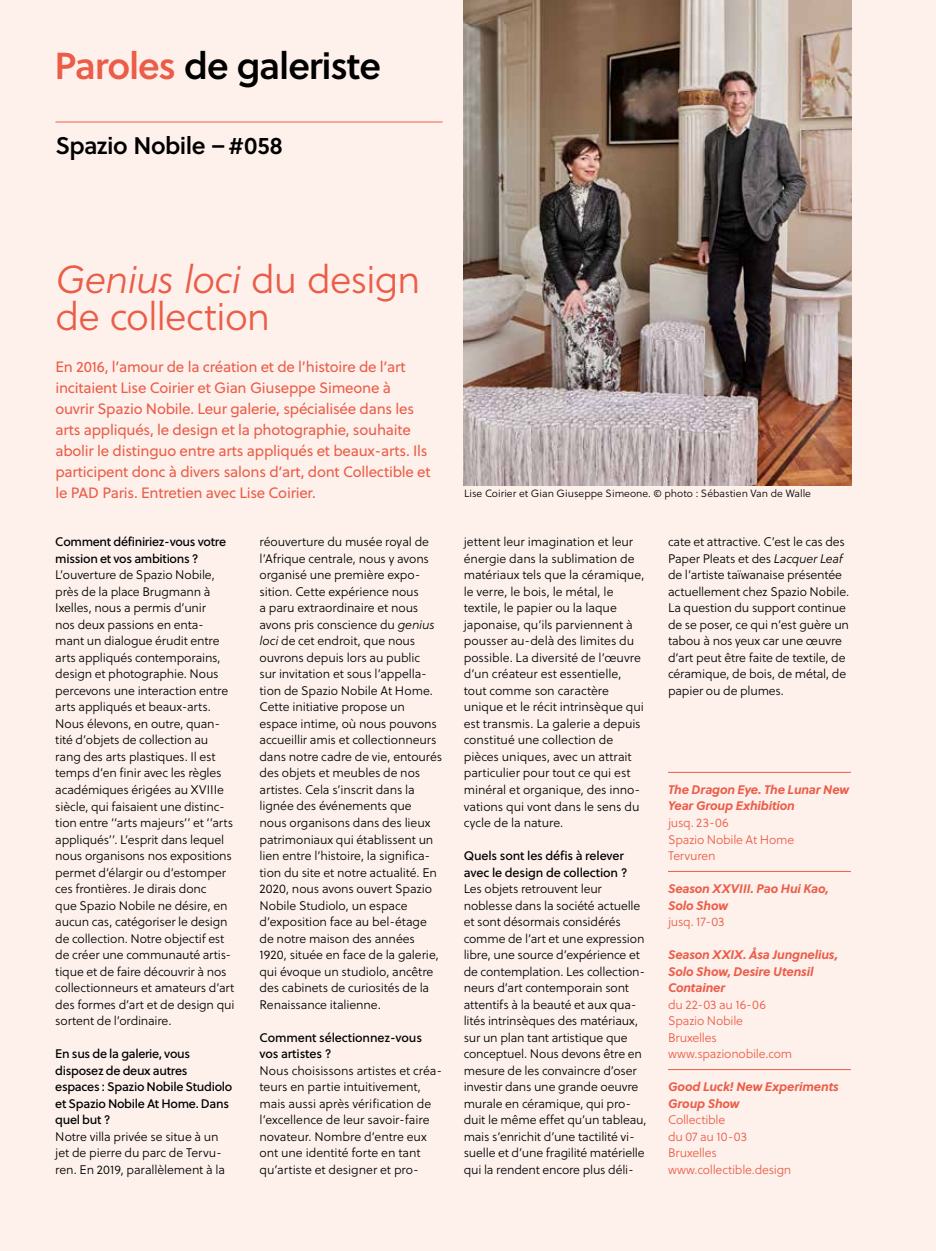
<style>
.page{position:relative;width:936px;height:1251px;background:#fff}
.page>*{position:absolute;margin:0;border:0;box-sizing:border-box;transform-origin:0 0}
.t1{font:39px/37.5px "Soleil Lt";letter-spacing:-.025em;color:#eb5d48}
.t2{font:37.5px "Soleil Sb";letter-spacing:-.03em;color:#000}
.t3{font:24px "Soleil Sb";letter-spacing:-.025em;color:#000}
.t4{font:15px/21px "Soleil";letter-spacing:-.015em;color:#eb5d48}
.t5{font:12.45px/16.5px "Soleil Lt";letter-spacing:-.01em;color:#000}
.t6{font:12.45px/16.5px "Soleil Bk";letter-spacing:-.025em;color:#000}
.t7{font:italic 700 12.45px/16.5px "Soleil";letter-spacing:-.015em;color:#eb5d48}
.t8{font:12.45px/16.5px "Soleil Lt";letter-spacing:-.015em;color:#eb5d48}
.t9{font:10.5px "Soleil Lt";color:#000}
.s1{color:#eb5d48}
.s2{font-style:italic}
</style>
<div class="page">
<div style="left:0;top:0;width:935px;height:1250px;background:#fef1ec"></div>
<hr style="left:55px;top:122px;width:387px;height:1px;background:#eb5d48">
<img style="left:463px;top:0;width:388px;height:485px">
<hr style="left:668px;top:771px;width:182px;height:1px;background:#eb5d48">
<hr style="left:668px;top:870px;width:182px;height:1px;background:#eb5d48">
<hr style="left:668px;top:1068px;width:182px;height:1px;background:#eb5d48">
<h2 class="t2" style="left:54px;top:37px;width:328px"><span class="s1">Paroles</span> de galeriste</h2>
<h3 class="t3" style="left:55px;top:127px;width:229px">Spazio Nobile –#058</h3>
<h1 class="t1" style="left:55px;top:260px;width:367px"><span class="s2">Genius loci</span> du design de collection</h1>
<p class="t4" style="left:55px;top:356px;width:376px">En 2016, l’amour de la création et de l’histoire de l’art incitaient Lise Coirier et Gian Giuseppe Simeone à ouvrir Spazio Nobile. Leur galerie, spécialisée dans les arts appliqués, le design et la photographie, souhaite abolir le distinguo entre arts appliqués et beaux-arts. Ils participent donc à divers salons d’art, dont Collectible et le PAD Paris. Entretien avec Lise Coirier.</p>
<p class="t6" style="left:55px;top:533px;width:172px">Comment définiriez-vous votre mission et vos ambitions ?</p>
<p class="t5" style="left:55px;top:566px;width:181px">L’ouverture de Spazio Nobile, près de la place Brugmann à<br>Ixelles, nous a permis d’unir<br>nos deux passions en enta&shy;mant un dialogue érudit entre arts appliqués contemporains, design et photographie. Nous percevons une interaction entre arts appliqués et beaux-arts.<br>Nous élevons, en outre, quan&shy;tité d’objets de collection au rang des arts plastiques. Il est temps d’en finir avec les règles académiques érigées au XVIIIe siècle, qui faisaient une distinc&shy;tion entre ‘‘arts majeurs’’ et ‘‘arts appliqués’’. L’esprit dans lequel nous organisons nos expositions permet d’élargir ou d’estomper ces frontières. Je dirais donc<br>que Spazio Nobile ne désire, en aucun cas, catégoriser le design de collection. Notre objectif est de créer une communauté artis&shy;tique et de faire découvrir à nos collectionneurs et amateurs d’art des formes d’art et de design qui sortent de l’ordinaire.</p>
<p class="t6" style="left:55px;top:1044px;width:178px">En sus de la galerie, vous disposez de deux autres espaces : Spazio Nobile Studiolo et Spazio Nobile At Home. Dans quel but ?</p>
<p class="t5" style="left:55px;top:1127px;width:171px">Notre villa privée se situe à un jet de pierre du parc de Tervu&shy;ren. En 2019, parallèlement à la</p>
<p class="t5" style="left:259px;top:533px;width:184px">réouverture du musée royal de l’Afrique centrale, nous y avons organisé une première expo&shy;sition. Cette expérience nous<br>a paru extraordinaire et nous avons pris conscience du <span class="s2">genius loci</span> de cet endroit, que nous ouvrons depuis lors au public<br>sur invitation et sous l’appella&shy;tion de Spazio Nobile At Home.<br>Cette initiative propose un espace intime, où nous pouvons accueillir amis et collectionneurs dans notre cadre de vie, entourés des objets et meubles de nos artistes. Cela s’inscrit dans la lignée des événements que<br>nous organisons dans des lieux patrimoniaux qui établissent un lien entre l’histoire, la significa&shy;tion du site et notre actualité. En<br>2020, nous avons ouvert Spazio<br>Nobile Studiolo, un espace d’exposition face au bel-étage de notre maison des années<br>1920, située en face de la galerie, qui évoque un studiolo, ancêtre des cabinets de curiosités de la<br>Renaissance italienne.</p>
<p class="t6" style="left:259px;top:1028px;width:164px">Comment sélectionnez-vous vos artistes ?</p>
<p class="t5" style="left:259px;top:1061px;width:184px">Nous choisissons artistes et créa&shy;teurs en partie intuitivement, mais aussi après vérification de l’excellence de leur savoir-faire novateur. Nombre d’entre eux ont une identité forte en tant qu’artiste et designer et pro-</p>
<p class="t9" style="left:464px;top:486px;width:348px">Lise Coirier et Gian Giuseppe Simeone. © photo : Sébastien Van de Walle</p>
<p class="t5" style="left:463px;top:533px;width:182px">jettent leur imagination et leur énergie dans la sublimation de matériaux tels que la céramique, le verre, le bois, le métal, le textile, le papier ou la laque japonaise, qu’ils parviennent à pousser au-delà des limites du possible. La diversité de l’œuvre d’un créateur est essentielle, tout comme son caractère unique et le récit intrinsèque qui est transmis. La galerie a depuis constitué une collection de pièces uniques, avec un attrait particulier pour tout ce qui est minéral et organique, des inno&shy;vations qui vont dans le sens du cycle de la nature.</p>
<p class="t6" style="left:463px;top:846px;width:165px">Quels sont les défis à relever avec le design de collection ?</p>
<p class="t5" style="left:463px;top:880px;width:184px">Les objets retrouvent leur noblesse dans la société actuelle et sont désormais considérés comme de l’art et une expression libre, une source d’expérience et de contemplation. Les collection&shy;neurs d’art contemporain sont attentifs à la beauté et aux qua&shy;lités intrinsèques des matériaux, sur un plan tant artistique que conceptuel. Nous devons être en mesure de les convaincre d’oser investir dans une grande oeuvre murale en céramique, qui pro&shy;duit le même effet qu’un tableau, mais s’enrichit d’une tactilité vi&shy;suelle et d’une fragilité matérielle qui la rendent encore plus déli-</p>
<p class="t5" style="left:668px;top:533px;width:183px">cate et attractive. C’est le cas des<br>Paper Pleats et des <span class="s2">Lacquer Leaf </span>de l’artiste taïwanaise présentée actuellement chez Spazio Nobile.<br>La question du support continue de se poser, ce qui n’est guère un tabou à nos yeux car une œuvre d’art peut être faite de textile, de céramique, de bois, de métal, de papier ou de plumes.</p>
<p class="t7" style="left:668px;top:780px;width:183px">The Dragon Eye. The Lunar New<br>Year Group Exhibition</p>
<p class="t8" style="left:668px;top:814px;width:128px">jusq. 23-06<br>Spazio Nobile At Home<br>Tervuren</p>
<p class="t7" style="left:668px;top:879px;width:162px">Season XXVIII. Pao Hui Kao,<br>Solo Show</p>
<p class="t8" style="left:668px;top:913px;width:58px">jusq. 17-03</p>
<p class="t7" style="left:668px;top:945px;width:171px">Season XXIX. Åsa Jungnelius,<br>Solo Show, Desire Utensil<br>Container</p>
<p class="t8" style="left:668px;top:995px;width:126px">du 22-03 au 16-06<br>Spazio Nobile<br>Bruxelles www.spazionobile.com</p>
<p class="t7" style="left:668px;top:1077px;width:172px">Good Luck! New Experiments<br>Group Show</p>
<p class="t8" style="left:668px;top:1111px;width:125px">Collectible<br>du 07 au 10-03<br>Bruxelles www.collectible.design</p>
</div>
